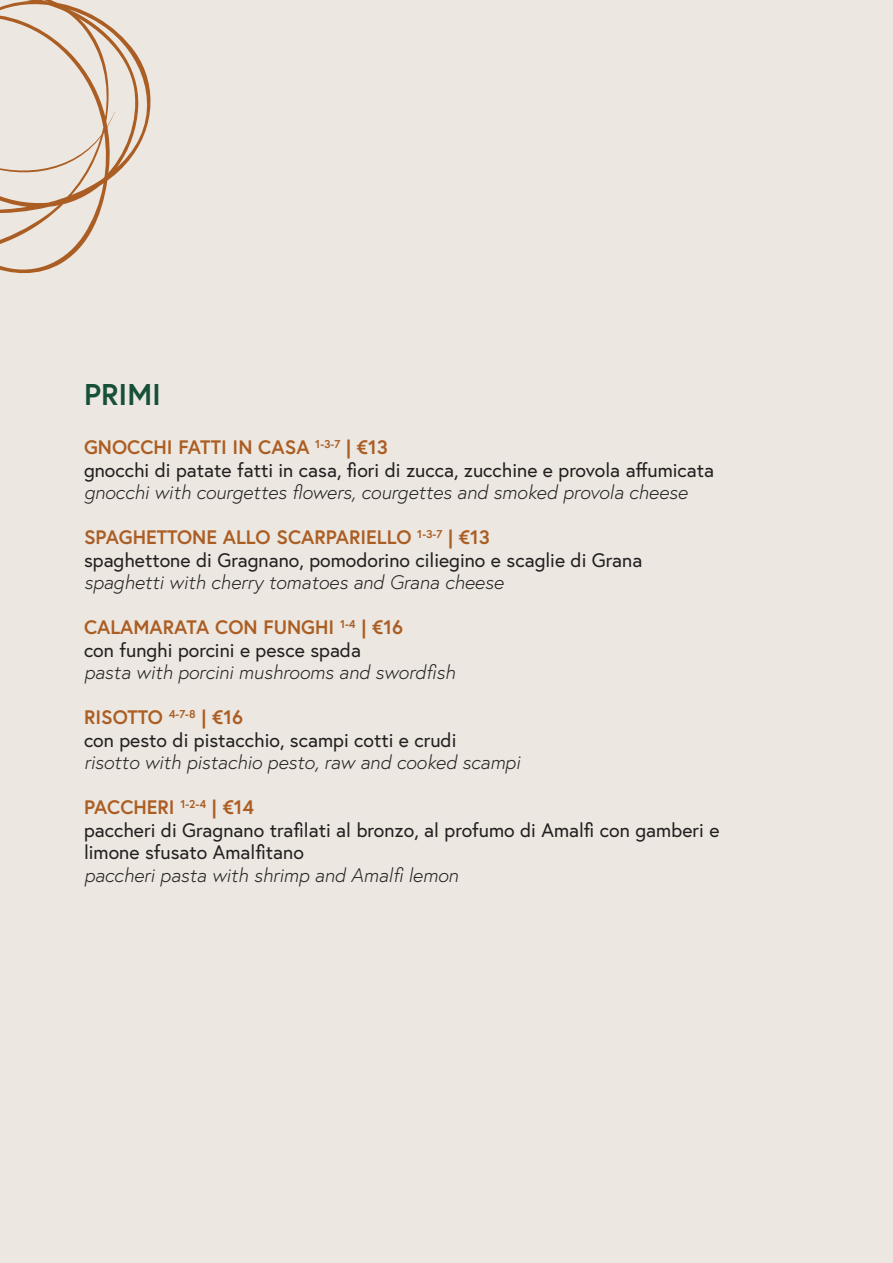
<style>
.page{position:relative;width:893px;height:1263px;background:#ece7e0}
.page>*{position:absolute;margin:0;border:0;box-sizing:border-box;transform-origin:0 0}
.t1{font:700 30px "Europa";color:#165039}
.t2{font:19.5px/22.5px "Europa";color:#231f20}
.t3{font:italic 300 19.5px "Europa";color:#231f20}
.s1{font-weight:700;color:#ab5e24}
</style>
<div class="page">
<svg style="left:0;top:0;width:151px;height:274px"></svg>
<h1 class="t1" style="left:84px;top:374px;width:79px">PRIMI</h1>
<p class="t2" style="left:84px;top:436px;width:632px"><span class="s1">GNOCCHI FATTI IN CASA</span> <sup>1-3-7</sup> <span class="s1">| €13<br></span>gnocchi di patate fatti in casa, fiori di zucca, zucchine e provola affumicata</p>
<p class="t3" style="left:84px;top:480px;width:605px">gnocchi with courgettes flowers, courgettes and smoked provola cheese</p>
<p class="t2" style="left:84px;top:526px;width:560px"><span class="s1">SPAGHETTONE ALLO SCARPARIELLO</span> <sup>1-3-7</sup> <span class="s1">| €13<br></span>spaghettone di Gragnano, pomodorino ciliegino e scaglie di Grana</p>
<p class="t3" style="left:84px;top:570px;width:421px">spaghetti with cherry tomatoes and Grana cheese</p>
<p class="t2" style="left:84px;top:616px;width:321px"><span class="s1">CALAMARATA CON FUNGHI</span> <sup>1-4</sup> <span class="s1">| €16 </span>con funghi porcini e pesce spada</p>
<p class="t3" style="left:84px;top:660px;width:373px">pasta with porcini mushrooms and swordfish</p>
<p class="t2" style="left:84px;top:706px;width:374px"><span class="s1">RISOTTO</span> <sup>4-7-8</sup> <span class="s1">| €16<br></span>con pesto di pistacchio, scampi cotti e crudi</p>
<p class="t3" style="left:84px;top:750px;width:438px">risotto with pistachio pesto, raw and cooked scampi</p>
<p class="t2" style="left:84px;top:796px;width:637px"><span class="s1">PACCHERI</span> <sup>1-2-4</sup> <span class="s1">| €14<br></span>paccheri di Gragnano trafilati al bronzo, al profumo di Amalfi con gamberi e limone sfusato Amalfitano</p>
<p class="t3" style="left:84px;top:863px;width:376px">paccheri pasta with shrimp and Amalfi lemon</p>
</div>
